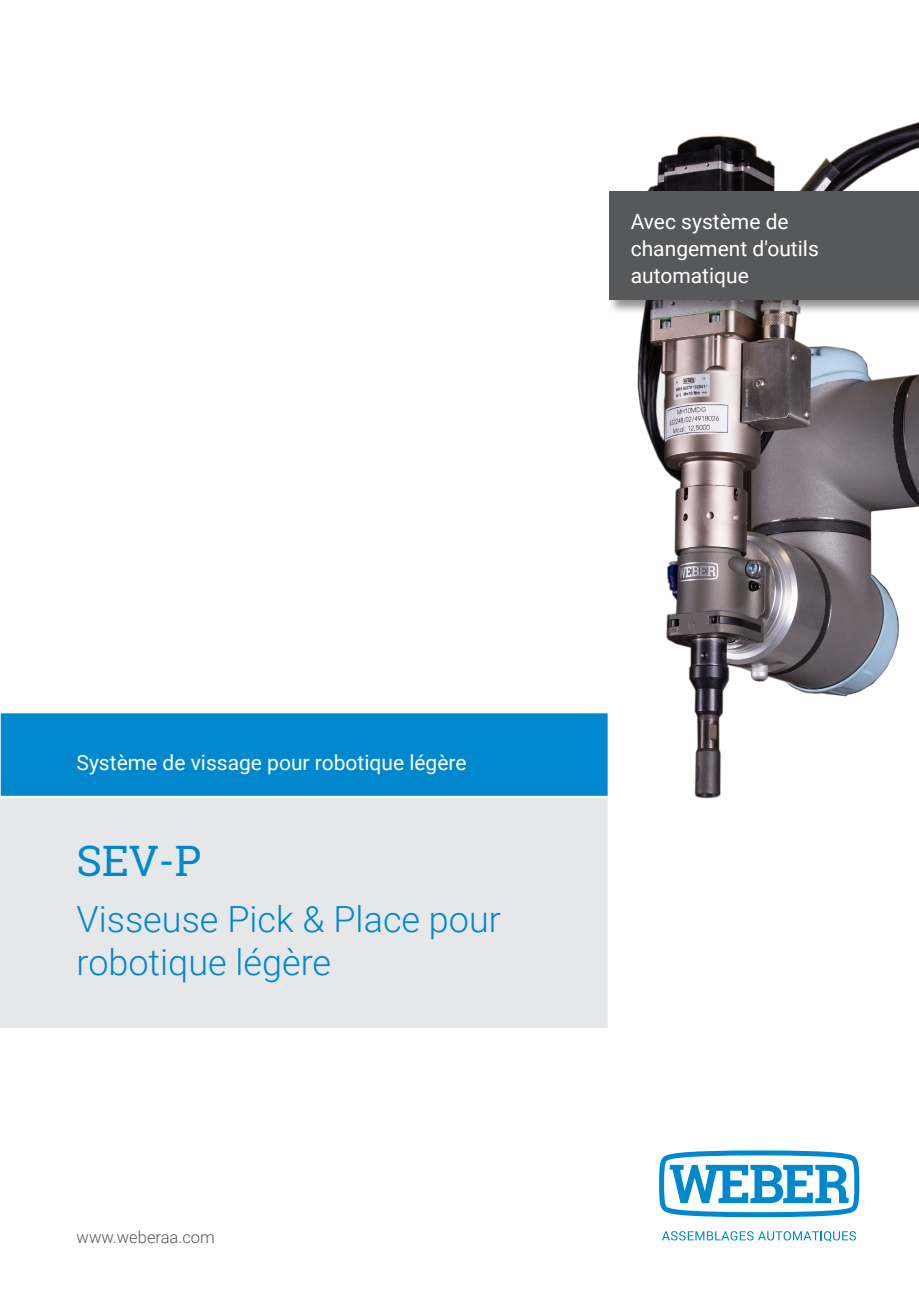
<style>
.page{position:relative;width:919px;height:1289px;background:#fff}
.page>*{position:absolute;margin:0;border:0;box-sizing:border-box;transform-origin:0 0}
.t1{font:42px "Roboto Slab";color:#0088ce}
.t2{font:300 36px/43.2px "Roboto";color:#0088ce}
.Subheadline_14ot{font:21px/27px "Roboto";color:#fff}
.t3{font:300 16.5px "Roboto";color:#57585a}
</style>
<div class="page">
<img style="left:637px;top:122px;width:281px;height:677px">
<svg style="left:659px;top:1150px;width:200px;height:67px"></svg>
<svg style="left:662px;top:1231px;width:194px;height:10px"></svg>
<div style="left:0;top:712px;width:608px;height:84px;background:#0088ce"></div>
<div style="left:0;top:711px;width:609px;height:86px;border:2px solid #fff"></div>
<div style="left:0;top:796px;width:609px;height:232px;background:#e6e7e9"></div>
<div style="left:607px;top:189px;width:311px;height:125px;background:#231f20;opacity:.5"></div>
<div style="left:609px;top:191px;width:309px;height:109px;background:#57585a"></div>
<p class="Subheadline_14ot" style="left:630px;top:207px;width:189px">Avec système de changement d'outils automatique</p>
<p class="Subheadline_14ot" style="left:77px;top:748px;width:391px">Système de vissage pour robotique légère</p>
<p class="t1" style="left:77px;top:831px;width:126px">SEV-P</p>
<p class="t2" style="left:77px;top:896px;width:426px">Visseuse Pick &amp; Place pour robotique légère</p>
<p class="t3" style="left:77px;top:1224px;width:140px">www.weberaa.com</p>
</div>
